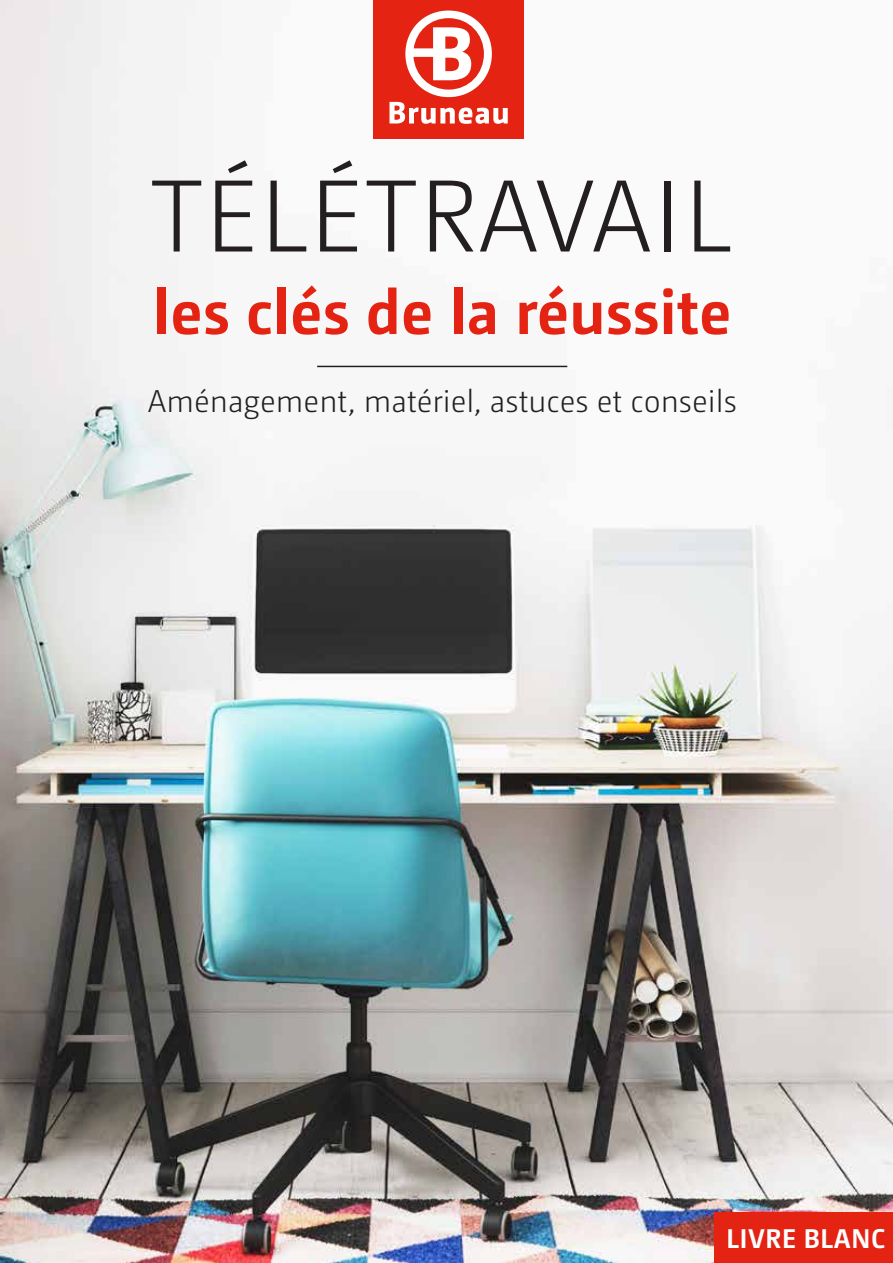
<style>
.page{position:relative;width:893px;height:1263px;background:#fff}
.page>*{position:absolute;margin:0;border:0;box-sizing:border-box;transform-origin:0 0}
.t1{font:300 102px "Camingo Dos";letter-spacing:.025em;color:#231f20}
.t2{font:700 63px "Camingo Dos";color:#e42313}
.t3{font:300 31.5px "Camingo Dos";color:#231f20}
.t4{font:700 27px "Camingo Dos";letter-spacing:.025em;color:#fff}
</style>
<div class="page">
<img style="left:0;top:0;width:893px;height:1263px">
<hr style="left:317px;top:366px;width:250px;height:1px;background:#231f20">
<div style="left:715px;top:1213px;width:178px;height:50px;background:#e42313"></div>
<div style="left:373px;top:0;width:151px;height:139px;background:#e42313"></div>
<svg style="left:389px;top:11px;width:119px;height:113px"></svg>
<h1 class="t1" style="left:151px;top:158px;width:582px">TÉLÉTRAVAIL</h1>
<h2 class="t2" style="left:153px;top:274px;width:580px">les clés de la réussite</h2>
<p class="t3" style="left:148px;top:383px;width:590px">Aménagement, matériel, astuces et conseils</p>
<p class="t4" style="left:726px;top:1222px;width:160px">LIVRE BLANC</p>
</div>
